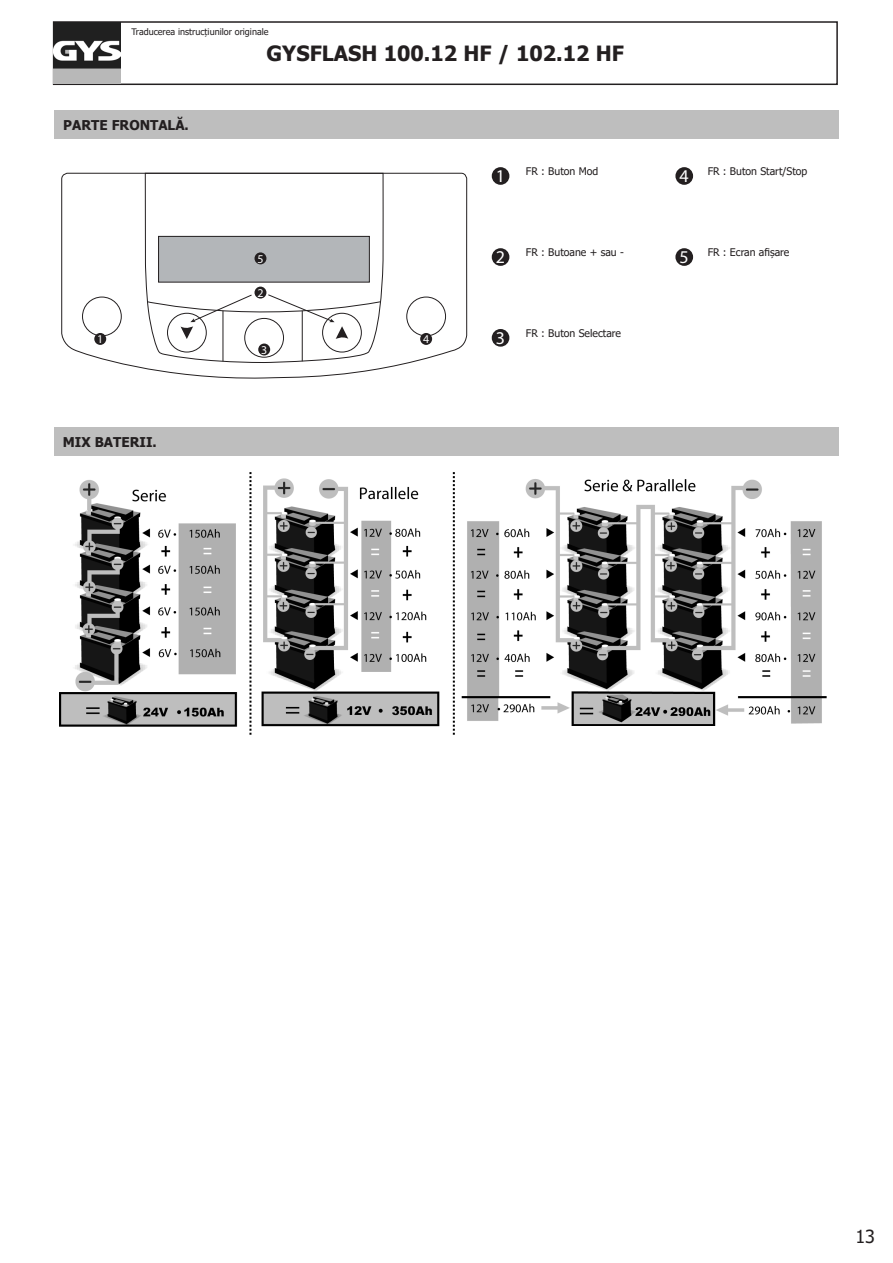
<style>
.page{position:relative;width:893px;height:1263px;background:#fff}
.page>*{position:absolute;margin:0;border:0;box-sizing:border-box;transform-origin:0 0}
.t1{font:700 21px "Tahoma";color:#231f20}
.t2{font:18px "Myriad Pro";color:#fff}
.t3{font:18px "Tahoma";color:#231f20}
.t4{font:700 13.5px "Tahoma";color:#231f20}
.t5{font:12px "Myriad Pro";color:#fff}
.t6{font:10.5px "Tahoma";color:#231f20}
.t7{font:9px "Tahoma";color:#231f20}
</style>
<div class="page">
<div style="left:53px;top:21px;width:785px;height:64px;border:2px solid #231f20"></div>
<img style="left:54px;top:23px;width:66px;height:61px">
<div style="left:54px;top:427px;width:785px;height:29px;background:#bebebe"></div>
<img style="left:251px;top:474px;width:189px;height:261px">
<img style="left:452px;top:476px;width:375px;height:250px">
<img style="left:60px;top:480px;width:178px;height:247px">
<svg style="left:249px;top:472px;width:2px;height:263px"></svg>
<svg style="left:453px;top:472px;width:2px;height:263px"></svg>
<div style="left:55px;top:110px;width:784px;height:29px;background:#bebebe"></div>
<svg style="left:61px;top:172px;width:407px;height:197px"></svg>
<div style="left:83px;top:297px;width:38px;height:39px;background:#fff;border-radius:50%"></div>
<div style="left:82px;top:297px;width:40px;height:39px;border:1px solid #231f20;border-radius:50%"></div>
<div style="left:407px;top:297px;width:39px;height:39px;background:#fff;border-radius:50%"></div>
<div style="left:406px;top:297px;width:40px;height:39px;border:1px solid #231f20;border-radius:50%"></div>
<svg style="left:144px;top:172px;width:240px;height:207px"></svg>
<div style="left:159px;top:236px;width:210px;height:46px;background:#b3b6b9"></div>
<div style="left:158px;top:236px;width:212px;height:47px;border:1px solid #231f20"></div>
<div style="left:167px;top:313px;width:39px;height:39px;background:#fff;border-radius:50%"></div>
<div style="left:167px;top:313px;width:40px;height:40px;border:1px solid #231f20;border-radius:50%"></div>
<div style="left:323px;top:313px;width:38px;height:39px;background:#fff;border-radius:50%"></div>
<div style="left:322px;top:313px;width:40px;height:40px;border:1px solid #231f20;border-radius:50%"></div>
<hr style="left:222px;top:311px;width:1px;height:50px;background:#231f20">
<hr style="left:302px;top:311px;width:1px;height:50px;background:#231f20">
<div style="left:94px;top:333px;width:12px;height:12px;background:#231f20;border-radius:50%"></div>
<div style="left:258px;top:344px;width:12px;height:11px;background:#231f20;border-radius:50%"></div>
<div style="left:420px;top:333px;width:12px;height:12px;background:#231f20;border-radius:50%"></div>
<div style="left:254px;top:252px;width:12px;height:12px;background:#231f20;border-radius:50%"></div>
<div style="left:254px;top:287px;width:12px;height:12px;background:#231f20;border-radius:50%"></div>
<svg style="left:147px;top:293px;width:235px;height:46px"></svg>
<div style="left:492px;top:167px;width:17px;height:18px;background:#231f20;border-radius:50%"></div>
<div style="left:675px;top:167px;width:18px;height:18px;background:#231f20;border-radius:50%"></div>
<div style="left:492px;top:248px;width:17px;height:18px;background:#231f20;border-radius:50%"></div>
<div style="left:675px;top:248px;width:18px;height:18px;background:#231f20;border-radius:50%"></div>
<div style="left:492px;top:329px;width:17px;height:18px;background:#231f20;border-radius:50%"></div>
<p class="t7" style="left:131px;top:25px;width:139px">Traducerea instrucțiunilor originale</p>
<p class="t4" style="left:63px;top:115px;width:127px">PARTE FRONTALĂ.</p>
<p class="t5" style="left:97px;top:332px;width:8px">1</p>
<p class="t4" style="left:63px;top:432px;width:95px">MIX BATERII.</p>
<h1 class="t1" style="left:267px;top:39px;width:359px">GYSFLASH 100.12 HF / 102.12 HF</h1>
<p class="t5" style="left:257px;top:251px;width:8px">5</p>
<p class="t5" style="left:257px;top:285px;width:8px">2</p>
<p class="t5" style="left:261px;top:342px;width:8px">3</p>
<p class="t5" style="left:423px;top:332px;width:8px">4</p>
<p class="t2" style="left:496px;top:165px;width:11px">1</p>
<p class="t6" style="left:526px;top:164px;width:74px">FR : Buton Mod</p>
<p class="t2" style="left:680px;top:165px;width:11px">4</p>
<p class="t6" style="left:708px;top:164px;width:101px">FR : Buton Start/Stop</p>
<p class="t2" style="left:496px;top:246px;width:11px">2</p>
<p class="t6" style="left:526px;top:245px;width:99px">FR : Butoane + sau -</p>
<p class="t2" style="left:680px;top:246px;width:11px">5</p>
<p class="t6" style="left:708px;top:245px;width:83px">FR : Ecran afișare</p>
<p class="t2" style="left:496px;top:327px;width:11px">3</p>
<p class="t6" style="left:526px;top:326px;width:97px">FR : Buton Selectare</p>
<h2 class="t3" style="left:855px;top:1224px;width:21px">13</h2>
</div>
